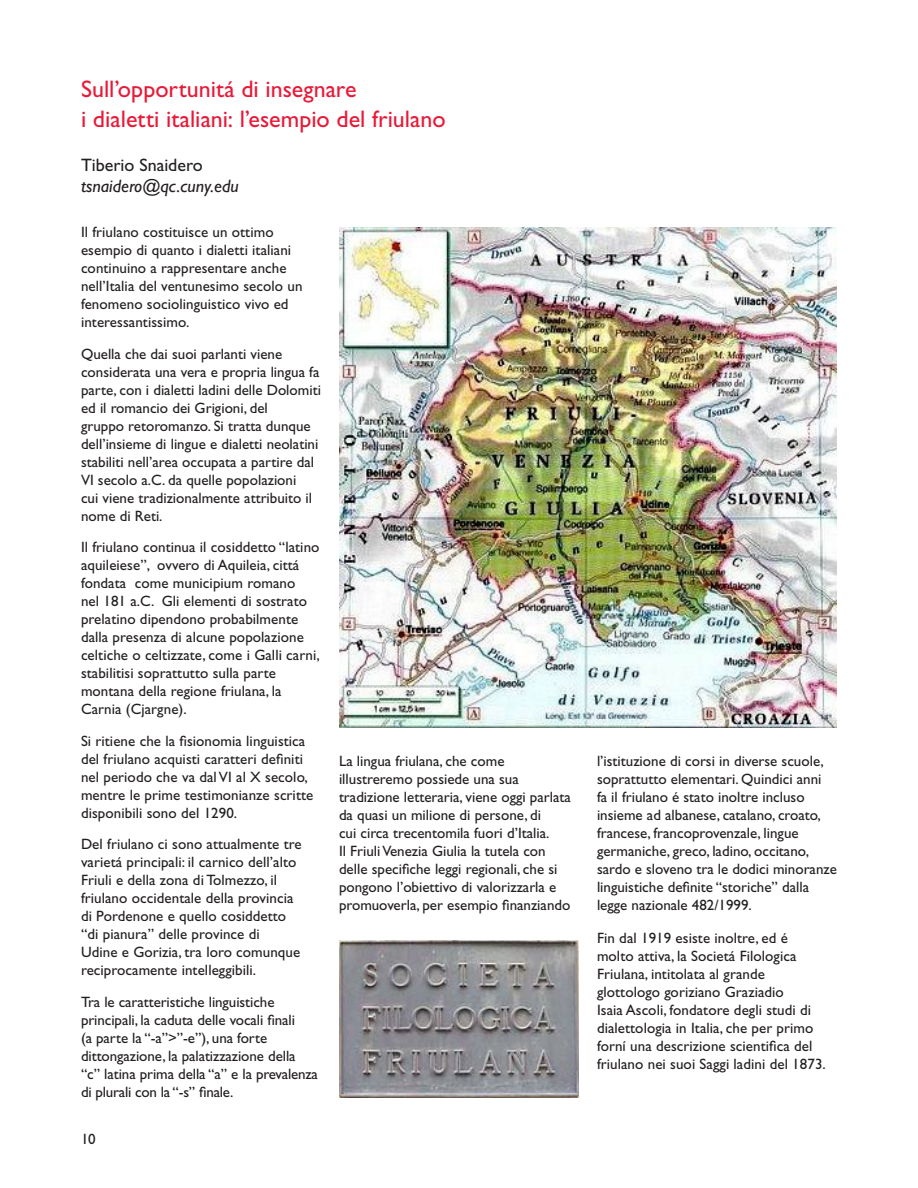
<style>
.page{position:relative;width:918px;height:1188px;background:#fff}
.page>*{position:absolute;margin:0;border:0;box-sizing:border-box;transform-origin:0 0}
.t1{font:24px/30px "Gill Sans Std";color:#e91938}
.t2{font:italic 18px/21.6px "Gill Sans Std";color:#231f20}
.t3{font:15px/18px "Gill Sans Std";color:#231f20}
.s1{font-style:normal}
</style>
<div class="page">
<img style="left:339px;top:227px;width:498px;height:501px">
<img style="left:339px;top:941px;width:240px;height:157px">
<p class="t1" style="left:81px;top:74px;width:366px">Sull’opportunitá di insegnare<br>i dialetti italiani: l’esempio del friulano</p>
<p class="t2" style="left:81px;top:154px;width:159px"><span class="s1">Tiberio Snaidero </span>tsnaidero@qc.cuny.edu</p>
<p class="t3" style="left:81px;top:223px;width:223px">Il friulano costituisce un ottimo esempio di quanto i dialetti italiani continuino a rappresentare anche nell’Italia del ventunesimo secolo un fenomeno sociolinguistico vivo ed interessantissimo.</p>
<p class="t3" style="left:81px;top:345px;width:242px">Quella che dai suoi parlanti viene considerata una vera e propria lingua fa parte, con i dialetti ladini delle Dolomiti ed il romancio dei Grigioni, del<br>gruppo retoromanzo. Si tratta dunque dell’insieme di lingue e dialetti neolatini stabiliti nell’area occupata a partire dal VI secolo a.C. da quelle popolazioni<br>cui viene tradizionalmente attribuito il nome di Reti.</p>
<p class="t3" style="left:81px;top:538px;width:240px">Il friulano continua il cosiddetto “latino aquileiese”, ovvero di Aquileia, cittá fondata come municipium romano<br>nel 181 a.C. Gli elementi di sostrato prelatino dipendono probabilmente dalla presenza di alcune popolazione celtiche o celtizzate, come i Galli carni, stabilitisi soprattutto sulla parte montana della regione friulana, la Carnia (Cjargne).</p>
<p class="t3" style="left:81px;top:732px;width:234px">Si ritiene che la fisionomia linguistica del friulano acquisti caratteri definiti nel periodo che va dal VI al X secolo, mentre le prime testimonianze scritte disponibili sono del 1290.</p>
<p class="t3" style="left:81px;top:835px;width:222px">Del friulano ci sono attualmente tre varietá principali: il carnico dell’alto Friuli e della zona di Tolmezzo, il friulano occidentale della provincia di Pordenone e quello cosiddetto “di pianura” delle province di<br>Udine e Gorizia, tra loro comunque reciprocamente intelleggibili.</p>
<p class="t3" style="left:81px;top:993px;width:238px">Tra le caratteristiche linguistiche principali, la caduta delle vocali finali<br>(a parte la “-a”&gt;”-e”), una forte dittongazione, la palatizzazione della “c” latina prima della “a” e la prevalenza di plurali con la “-s” finale.</p>
<p class="t3" style="left:339px;top:752px;width:233px">La lingua friulana, che come illustreremo possiede una sua tradizione letteraria, viene oggi parlata da quasi un milione di persone, di<br>cui circa trecentomila fuori d’Italia.<br>Il Friuli Venezia Giulia la tutela con delle specifiche leggi regionali, che si pongono l’obiettivo di valorizzarla e promuoverla, per esempio finanziando</p>
<p class="t3" style="left:597px;top:752px;width:241px">l’istituzione di corsi in diverse scuole, soprattutto elementari. Quindici anni<br>fa il friulano é stato inoltre incluso insieme ad albanese, catalano, croato, francese, francoprovenzale, lingue germaniche, greco, ladino, occitano, sardo e sloveno tra le dodici minoranze linguistiche definite “storiche” dalla legge nazionale 482/1999.</p>
<p class="t3" style="left:597px;top:929px;width:230px">Fin dal 1919 esiste inoltre, ed é molto attiva, la Societá Filologica Friulana, intitolata al grande glottologo goriziano Graziadio<br>Isaia Ascoli, fondatore degli studi di dialettologia in Italia, che per primo forní una descrizione scientifica del friulano nei suoi Saggi ladini del 1873.</p>
<p class="t3" style="left:81px;top:1130px;width:16px">10</p>
</div>
